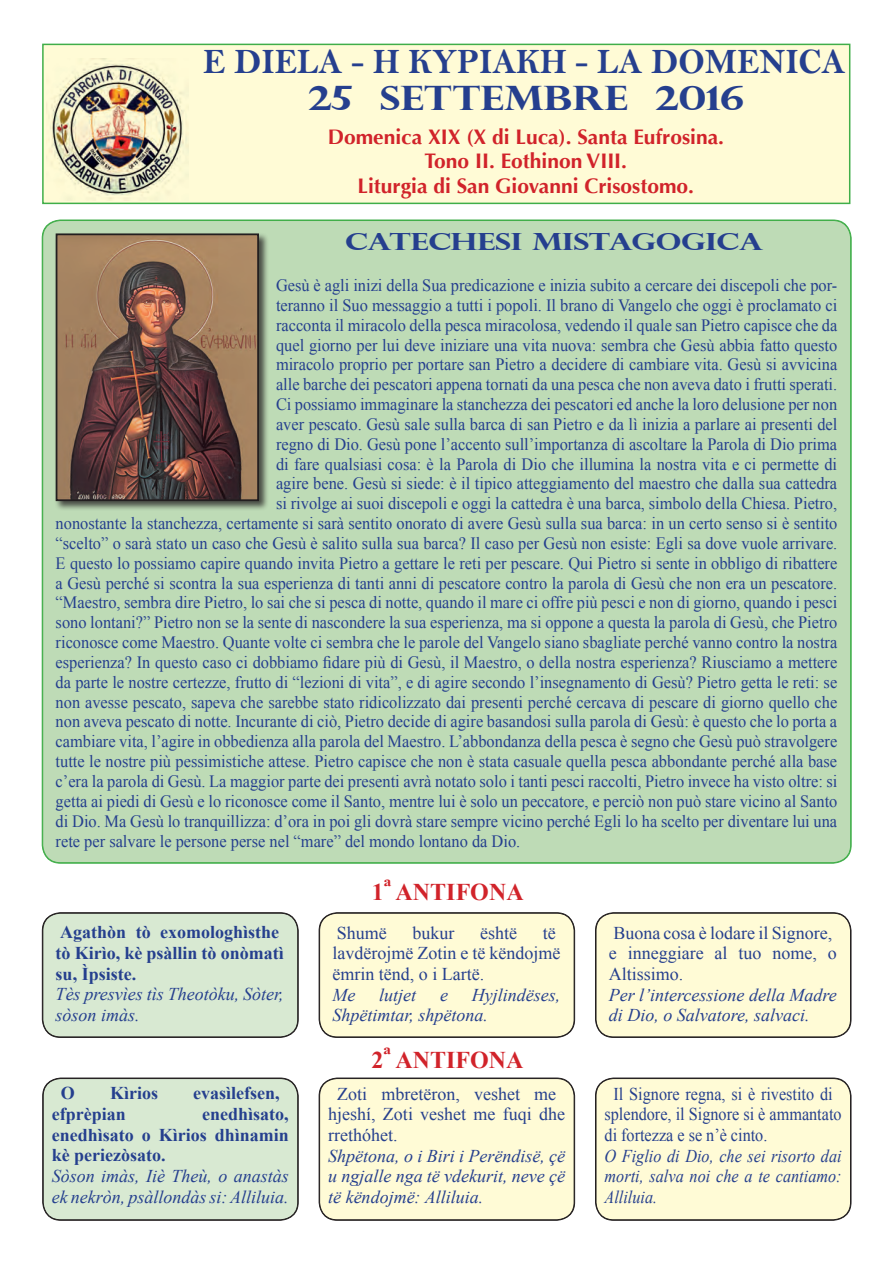
<style>
.page{position:relative;width:893px;height:1263px;background:#fff}
.page>*{position:absolute;margin:0;border:0;box-sizing:border-box;transform-origin:0 0}
.t1{font:36px "Bell MT Bold";color:#253f8e;scale:.95 1}
.Body_Text_Indent{font:700 33.6px "Perpetua Titling";color:#253f8e;scale:1.2 1}
.Normale{font:700 24px "Times New Roman";color:#d1232a}
.No_Spacing{font:700 23.7px "Perpetua Titling";letter-spacing:-.01em;color:#253f8e;scale:1.32 1}
.t2{font:700 21px "Optima";color:#d1232a}
.t3{font:italic 18px/20.7px "Times New Roman";color:#253f8e}
.t4{font:18px/20.7px "Times New Roman";color:#253f8e}
.t5{font:700 18px/20.7px "Times New Roman";color:#253f8e}
.t6{font:18px/20.7px "Times New Roman";color:#253f8e;scale:.9 1}
.t7{font:italic 18px/20.7px "Times New Roman";color:#253f8e;text-align:justify;scale:.9 1}
.t8{font:17.25px "Times New Roman";color:#253f8e;scale:.95 1}
</style>
<div class="page">
<div style="left:43px;top:220px;width:808px;height:643px;background:#bedbb6;border-radius:18px"></div>
<div style="left:42px;top:44px;width:808px;height:160px;background:#fffbd6;border:2px solid #40ae49"></div>
<img style="left:49px;top:58px;width:139px;height:142px">
<div style="left:43px;top:913px;width:255px;height:124px;background:#d8e9d2;border-radius:18px"></div>
<div style="left:43px;top:913px;width:255px;height:124px;border:1px solid #231f20;border-radius:18px"></div>
<div style="left:319px;top:913px;width:255px;height:124px;background:#fffbd6;border-radius:18px"></div>
<div style="left:320px;top:913px;width:254px;height:124px;border:1px solid #231f20;border-radius:18px"></div>
<div style="left:596px;top:913px;width:255px;height:124px;background:#fffbd6;border-radius:18px"></div>
<div style="left:596px;top:913px;width:255px;height:124px;border:1px solid #231f20;border-radius:18px"></div>
<div style="left:54px;top:232px;width:215px;height:279px;background:#231f20;opacity:.75"></div>
<img style="left:59px;top:236px;width:197px;height:262px">
<div style="left:56px;top:233px;width:203px;height:268px;border:2px solid #231f20"></div>
<div style="left:43px;top:1078px;width:255px;height:142px;background:#d8e9d2;border-radius:18px"></div>
<div style="left:43px;top:1078px;width:255px;height:142px;border:1px solid #231f20;border-radius:18px"></div>
<div style="left:319px;top:1078px;width:255px;height:142px;background:#fffbd6;border-radius:18px"></div>
<div style="left:320px;top:1078px;width:254px;height:142px;border:1px solid #231f20;border-radius:18px"></div>
<div style="left:596px;top:1078px;width:255px;height:142px;background:#fffbd6;border-radius:18px"></div>
<div style="left:596px;top:1078px;width:255px;height:142px;border:1px solid #231f20;border-radius:18px"></div>
<p class="t1" style="left:203px;top:40px;width:677px">E DIELA - H KYPIAKH - LA DOMENICA</p>
<p class="Body_Text_Indent" style="left:308px;top:77px;width:364px">25 SETTEMBRE 2016</p>
<p class="t2" style="left:328px;top:125px;width:398px">Domenica XIX (X di Luca). Santa Eufrosina.</p>
<p class="t2" style="left:425px;top:149px;width:204px">Tono II. Eothinon VIII.</p>
<p class="t2" style="left:358px;top:173px;width:338px">Liturgia di San Giovanni Crisostomo.</p>
<p class="No_Spacing" style="left:345px;top:227px;width:318px">CATECHESI MISTAGOGICA</p>
<p class="t8" style="left:276px;top:274px;width:592px">Gesù è agli inizi della Sua predicazione e inizia subito a cercare dei discepoli che por-</p>
<p class="t8" style="left:276px;top:293px;width:592px">teranno il Suo messaggio a tutti i popoli. Il brano di Vangelo che oggi è proclamato ci</p>
<p class="t8" style="left:276px;top:313px;width:592px">racconta il miracolo della pesca miracolosa, vedendo il quale san Pietro capisce che da</p>
<p class="t8" style="left:276px;top:333px;width:592px">quel giorno per lui deve iniziare una vita nuova: sembra che Gesù abbia fatto questo</p>
<p class="t8" style="left:276px;top:353px;width:592px">miracolo proprio per portare san Pietro a decidere di cambiare vita. Gesù si avvicina</p>
<p class="t8" style="left:276px;top:373px;width:592px">alle barche dei pescatori appena tornati da una pesca che non aveva dato i frutti sperati.</p>
<p class="t8" style="left:276px;top:393px;width:592px">Ci possiamo immaginare la stanchezza dei pescatori ed anche la loro delusione per non</p>
<p class="t8" style="left:276px;top:412px;width:592px">aver pescato. Gesù sale sulla barca di san Pietro e da lì inizia a parlare ai presenti del</p>
<p class="t8" style="left:276px;top:432px;width:592px">regno di Dio. Gesù pone l’accento sull’importanza di ascoltare la Parola di Dio prima</p>
<p class="t8" style="left:276px;top:452px;width:592px">di fare qualsiasi cosa: è la Parola di Dio che illumina la nostra vita e ci permette di</p>
<p class="t8" style="left:276px;top:472px;width:592px">agire bene. Gesù si siede: è il tipico atteggiamento del maestro che dalla sua cattedra</p>
<p class="t8" style="left:276px;top:492px;width:592px">si rivolge ai suoi discepoli e oggi la cattedra è una barca, simbolo della Chiesa. Pietro,</p>
<p class="t8" style="left:56px;top:512px;width:824px">nonostante la stanchezza, certamente si sarà sentito onorato di avere Gesù sulla sua barca: in un certo senso si è sentito</p>
<p class="t8" style="left:56px;top:531px;width:824px">“scelto” o sarà stato un caso che Gesù è salito sulla sua barca? Il caso per Gesù non esiste: Egli sa dove vuole arrivare.</p>
<p class="t8" style="left:56px;top:551px;width:824px">E questo lo possiamo capire quando invita Pietro a gettare le reti per pescare. Qui Pietro si sente in obbligo di ribattere</p>
<p class="t8" style="left:56px;top:571px;width:824px">a Gesù perché si scontra la sua esperienza di tanti anni di pescatore contro la parola di Gesù che non era un pescatore.</p>
<p class="t8" style="left:56px;top:591px;width:824px">“Maestro, sembra dire Pietro, lo sai che si pesca di notte, quando il mare ci offre più pesci e non di giorno, quando i pesci</p>
<p class="t8" style="left:56px;top:611px;width:824px">sono lontani?” Pietro non se la sente di nascondere la sua esperienza, ma si oppone a questa la parola di Gesù, che Pietro</p>
<p class="t8" style="left:56px;top:631px;width:824px">riconosce come Maestro. Quante volte ci sembra che le parole del Vangelo siano sbagliate perché vanno contro la nostra</p>
<p class="t8" style="left:56px;top:651px;width:824px">esperienza? In questo caso ci dobbiamo fidare più di Gesù, il Maestro, o della nostra esperienza? Riusciamo a mettere</p>
<p class="t8" style="left:56px;top:670px;width:824px">da parte le nostre certezze, frutto di “lezioni di vita”, e di agire secondo l’insegnamento di Gesù? Pietro getta le reti: se</p>
<p class="t8" style="left:56px;top:690px;width:824px">non avesse pescato, sapeva che sarebbe stato ridicolizzato dai presenti perché cercava di pescare di giorno quello che</p>
<p class="t8" style="left:56px;top:710px;width:824px">non aveva pescato di notte. Incurante di ciò, Pietro decide di agire basandosi sulla parola di Gesù: è questo che lo porta a</p>
<p class="t8" style="left:56px;top:730px;width:824px">cambiare vita, l’agire in obbedienza alla parola del Maestro. L’abbondanza della pesca è segno che Gesù può stravolgere</p>
<p class="t8" style="left:56px;top:750px;width:824px">tutte le nostre più pessimistiche attese. Pietro capisce che non è stata casuale quella pesca abbondante perché alla base</p>
<p class="t8" style="left:56px;top:770px;width:824px">c’era la parola di Gesù. La maggior parte dei presenti avrà notato solo i tanti pesci raccolti, Pietro invece ha visto oltre: si</p>
<p class="t8" style="left:56px;top:789px;width:824px">getta ai piedi di Gesù e lo riconosce come il Santo, mentre lui è solo un peccatore, e perciò non può stare vicino al Santo</p>
<p class="t8" style="left:56px;top:809px;width:824px">di Dio. Ma Gesù lo tranquillizza: d’ora in poi gli dovrà stare sempre vicino perché Egli lo ha scelto per diventare lui una</p>
<p class="t8" style="left:56px;top:829px;width:491px">rete per salvare le persone perse nel “mare” del mondo lontano da Dio.</p>
<p class="t5" style="left:56px;top:921px;width:230px">Agathòn tò exomologhìsthe tò Kirìo, kè psàllin tò onòmatì su, Ìpsiste.</p>
<p class="t3" style="left:56px;top:983px;width:229px">Tès presvìes tìs Theotòku, Sòter, sòson imàs.</p>
<p class="t5" style="left:61px;top:1082px;width:16px">O</p>
<p class="t5" style="left:110px;top:1082px;width:50px">Kìrios</p>
<p class="t5" style="left:193px;top:1082px;width:88px">evasìlefsen,</p>
<p class="t5" style="left:52px;top:1103px;width:75px">efprèpian</p>
<p class="t5" style="left:52px;top:1103px;width:239px;text-align:justify;text-indent:150px">enedhìsato, enedhìsato o Kìrios dhìnamin kè periezòsato.</p>
<p class="t3" style="left:52px;top:1165px;width:238px">Sòson imàs, Iiè Theù, o anastàs ek nekròn, psàllondàs si: Alliluia.</p>
<p class="Normale" style="left:372px;top:876px;width:153px">1ª ANTIFONA</p>
<p class="t4" style="left:337px;top:922px;width:52px">Shumë</p>
<p class="t4" style="left:413px;top:922px;width:43px">bukur</p>
<p class="t4" style="left:480px;top:922px;width:38px">është</p>
<p class="t4" style="left:332px;top:922px;width:230px;text-indent:210px">të lavdërojmë Zotin e të këndojmë ëmrin tënd, o i Lartë.</p>
<p class="t3" style="left:332px;top:984px;width:24px">Me</p>
<p class="t3" style="left:379px;top:984px;width:39px">lutjet</p>
<p class="t3" style="left:440px;top:984px;width:9px">e</p>
<p class="t3" style="left:332px;top:984px;width:230px;text-indent:140px">Hyjlindëses,<br>Shpëtimtar, shpëtona.</p>
<p class="Normale" style="left:372px;top:1043px;width:153px">2ª ANTIFONA</p>
<p class="t4" style="left:328px;top:1083px;width:239px;text-indent:9px">Zoti mbretëron, veshet me hjeshí, Zoti veshet me fuqi dhe rrethóhet.</p>
<p class="t3" style="left:328px;top:1145px;width:239px;text-align:justify">Shpëtona, o i Biri i Perëndisë, çë u ngjalle nga të vdekurit, neve çë të këndojmë: Alliluia.</p>
<p class="t4" style="left:609px;top:922px;width:229px">Buona cosa è lodare il Signore, e inneggiare al tuo nome, o<br>Altissimo.</p>
<p class="t3" style="left:609px;top:984px;width:230px">Per l’intercessione della Madre di Dio, o Salvatore, salvaci.</p>
<p class="t6" style="left:605px;top:1083px;width:265px;text-indent:9px">Il Signore regna, si è rivestito di splendore, il Signore si è ammantato di fortezza e se n’è cinto.</p>
<p class="t7" style="left:605px;top:1145px;width:265px">O Figlio di Dio, che sei risorto dai morti, salva noi che a te cantiamo:<br>Alliluia.</p>
</div>
